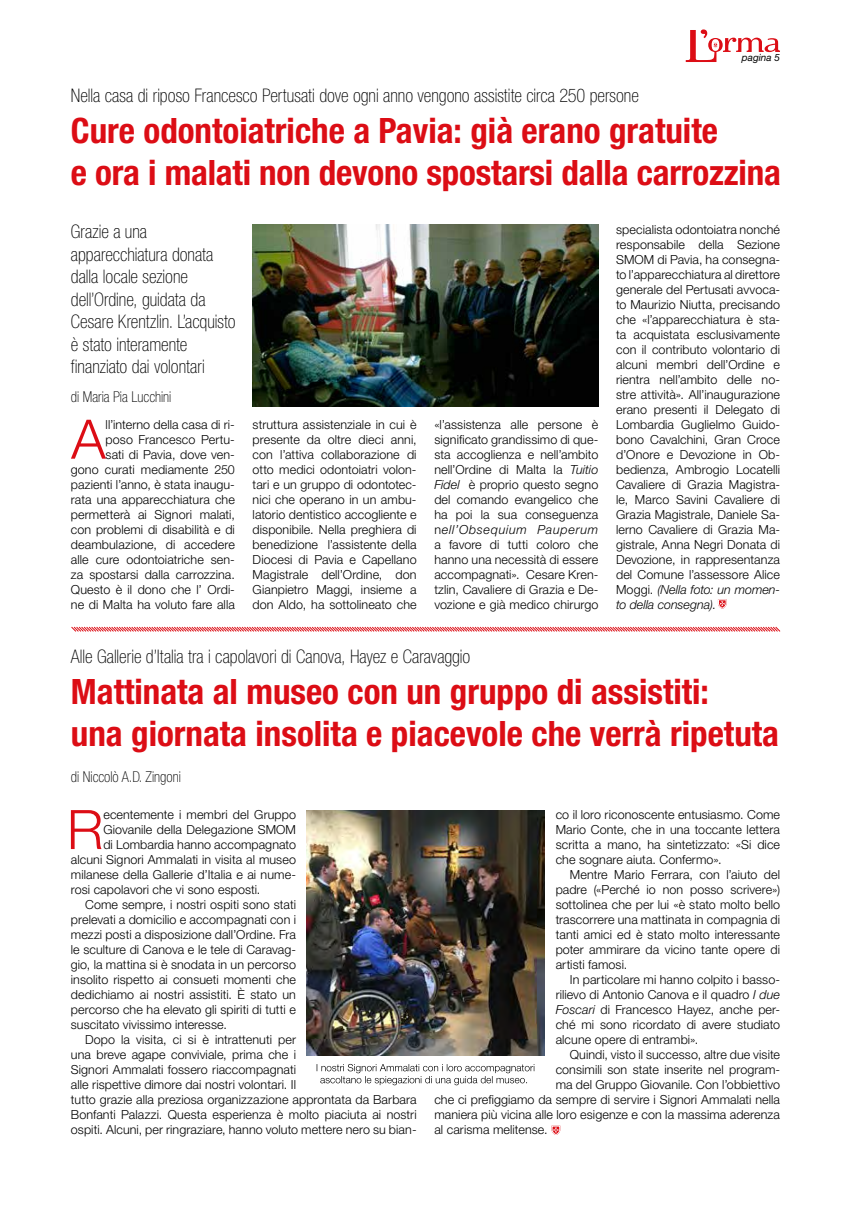
<style>
.page{position:relative;width:851px;height:1205px;background:#fff}
.page>*{position:absolute;margin:0;border:0;box-sizing:border-box;transform-origin:0 0}
.t1{font:300 54.5px "Helvetica Neue LT Std";color:#dc0d15}
.t2{font:700 condensed 35px/41.2px "Helvetica Neue LT Std";color:#dc0d15}
.t3{font:100 condensed 18.75px/22.5px "Helvetica Neue LT Std";color:#000}
.t4{font:100 condensed 15px "Helvetica Neue LT Std";color:#000}
.t5{font:300 12.5px/15px "Helvetica Neue LT Std";letter-spacing:.005em;color:#000;text-align:justify}
.t6{font:italic 10px "Helvetica Neue LT Std";color:#000}
.s1{font-style:italic}
</style>
<div class="page">
<svg style="left:685px;top:29px;width:94px;height:33px"></svg>
<img style="left:252px;top:225px;width:346px;height:181px">
<img style="left:306px;top:810px;width:238px;height:246px">
<svg style="left:316px;top:1064px;width:218px;height:21px"></svg>
<svg style="left:71px;top:626px;width:710px;height:6px"></svg>
<svg style="left:551px;top:1125px;width:9px;height:10px"></svg>
<svg style="left:717px;top:599px;width:9px;height:10px"></svg>
<p class="t6" style="left:741px;top:52px;width:40px">pagina 5</p>
<h3 class="t3" style="left:71px;top:84px;width:569px">Nella casa di riposo Francesco Pertusati dove ogni anno vengono assistite circa 250 persone</h3>
<h2 class="t2" style="left:71px;top:110px;width:711px">Cure odontoiatriche a Pavia: già erano gratuite<br>e ora i malati non devono spostarsi dalla carrozzina</h2>
<h3 class="t3" style="left:71px;top:220px;width:166px">Grazie a una apparecchiatura donata dalla locale sezione dell’Ordine, guidata da<br>Cesare Krentzlin. L’acquisto è stato interamente finanziato dai volontari</h3>
<p class="t4" style="left:71px;top:388px;width:102px">di Maria Pia Lucchini</p>
<p class="t5" style="left:71px;top:416px;width:165px;text-align:right">ll’interno della casa di ri-<br>poso Francesco Pertu-<br>sati di Pavia, dove ven-<br>gono curati mediamente 250 pazienti l’anno, è stata inaugu&shy;rata una apparecchiatura che permetterà ai Signori malati, con problemi di disabilità e di deambulazione, di accedere alle cure odontoiatriche sen&shy;za spostarsi dalla carrozzina.<br>Questo è il dono che l’ Ordi&shy;ne di Malta ha voluto fare alla</p>
<h1 class="t1" style="left:71px;top:406px;width:36px">A</h1>
<p class="t5" style="left:252px;top:416px;width:165px">struttura assistenziale in cui è presente da oltre dieci anni, con l’attiva collaborazione di otto medici odontoiatri volon&shy;tari e un gruppo di odontotec&shy;nici che operano in un ambu&shy;latorio dentistico accogliente e disponibile. Nella preghiera di benedizione l’assistente della Diocesi di Pavia e Capellano Magistrale dell’Ordine, don Gianpietro Maggi, insieme a don Aldo, ha sottolineato che</p>
<p class="t5" style="left:434px;top:416px;width:165px">«l’assistenza alle persone è significato grandissimo di que&shy;sta accoglienza e nell’ambito nell’Ordine di Malta la <span class="s1">Tuitio Fidel</span> è proprio questo segno del comando evangelico che ha poi la sua conseguenza n<span class="s1">ell’Obsequium Pauperum </span>a favore di tutti coloro che hanno una necessità di essere accompagnati». Cesare Kren&shy;tzlin, Cavaliere di Grazia e De&shy;vozione e già medico chirurgo</p>
<p class="t5" style="left:616px;top:221px;width:165px">specialista odontoiatra nonché responsabile della Sezione SMOM di Pavia, ha consegna&shy;to l’apparecchiatura al direttore generale del Pertusati avvoca&shy;to Maurizio Niutta, precisando che «l’apparecchiatura è sta&shy;ta acquistata esclusivamente con il contributo volontario di alcuni membri dell’Ordine e rientra nell’ambito delle no&shy;stre attività». All’inaugurazione erano presenti il Delegato di Lombardia Guglielmo Guido&shy;bono Cavalchini, Gran Croce d’Onore e Devozione in Ob&shy;bedienza, Ambrogio Locatelli Cavaliere di Grazia Magistra&shy;le, Marco Savini Cavaliere di Grazia Magistrale, Daniele Sa&shy;lerno Cavaliere di Grazia Ma&shy;gistrale, Anna Negri Donata di Devozione, in rappresentanza del Comune l’assessore Alice Moggi. <span class="s1">(Nella foto: un momen&shy;to della consegna)</span>.</p>
<h3 class="t3" style="left:71px;top:645px;width:401px">Alle Gallerie d’Italia tra i capolavori di Canova, Hayez e Caravaggio</h3>
<h2 class="t2" style="left:71px;top:671px;width:709px">Mattinata al museo con un gruppo di assistiti:<br>una giornata insolita e piacevole che verrà ripetuta</h2>
<p class="t4" style="left:71px;top:768px;width:111px">di Niccolò A.D. Zingoni</p>
<h1 class="t1" style="left:67px;top:796px;width:38px">R</h1>
<p class="t5" style="left:103px;top:807px;width:194px">ecentemente i membri del Gruppo</p>
<p class="t5" style="left:103px;top:822px;width:194px">Giovanile della Delegazione SMOM</p>
<p class="t5" style="left:103px;top:837px;width:194px">di Lombardia hanno accompagnato</p>
<p class="t5" style="left:71px;top:852px;width:226px">alcuni Signori Ammalati in visita al museo</p>
<p class="t5" style="left:71px;top:867px;width:226px">milanese della Gallerie d’Italia e ai nume-</p>
<p class="t5" style="left:71px;top:882px;width:191px">rosi capolavori che vi sono esposti.</p>
<p class="t5" style="left:85px;top:897px;width:212px">Come sempre, i nostri ospiti sono stati</p>
<p class="t5" style="left:71px;top:912px;width:226px">prelevati a domicilio e accompagnati con i</p>
<p class="t5" style="left:71px;top:927px;width:226px">mezzi posti a disposizione dall’Ordine. Fra</p>
<p class="t5" style="left:71px;top:942px;width:226px">le sculture di Canova e le tele di Caravag-</p>
<p class="t5" style="left:71px;top:957px;width:226px">gio, la mattina si è snodata in un percorso</p>
<p class="t5" style="left:71px;top:972px;width:226px">insolito rispetto ai consueti momenti che</p>
<p class="t5" style="left:71px;top:987px;width:226px">dedichiamo ai nostri assistiti. È stato un</p>
<p class="t5" style="left:71px;top:1002px;width:226px">percorso che ha elevato gli spiriti di tutti e</p>
<p class="t5" style="left:71px;top:1017px;width:157px">suscitato vivissimo interesse.</p>
<p class="t5" style="left:85px;top:1032px;width:212px">Dopo la visita, ci si è intrattenuti per</p>
<p class="t5" style="left:71px;top:1047px;width:226px">una breve agape conviviale, prima che i</p>
<p class="t5" style="left:71px;top:1062px;width:226px">Signori Ammalati fossero riaccompagnati</p>
<p class="t5" style="left:71px;top:1077px;width:226px">alle rispettive dimore dai nostri volontari. Il</p>
<p class="t5" style="left:71px;top:1092px;width:347px">tutto grazie alla preziosa organizzazione approntata da Barbara</p>
<p class="t5" style="left:71px;top:1107px;width:347px">Bonfanti Palazzi. Questa esperienza è molto piaciuta ai nostri</p>
<p class="t5" style="left:71px;top:1122px;width:347px">ospiti. Alcuni, per ringraziare, hanno voluto mettere nero su bian-</p>
<p class="t5" style="left:555px;top:807px;width:226px">co il loro riconoscente entusiasmo. Come Mario Conte, che in una toccante lettera scritta a mano, ha sintetizzato: «Si dice che sognare aiuta. Confermo».</p>
<p class="t5" style="left:555px;top:867px;width:226px;text-indent:14px">Mentre Mario Ferrara, con l’aiuto del padre («Perché io non posso scrivere») sottolinea che per lui «è stato molto bello trascorrere una mattinata in compagnia di tanti amici ed è stato molto interessante poter ammirare da vicino tante opere di artisti famosi.</p>
<p class="t5" style="left:555px;top:972px;width:226px;text-indent:14px">In particolare mi hanno colpito i basso&shy;rilievo di Antonio Canova e il quadro <span class="s1">I due Foscari</span> di Francesco Hayez, anche per&shy;ché mi sono ricordato di avere studiato alcune opere di entrambi».</p>
<p class="t5" style="left:569px;top:1047px;width:212px">Quindi, visto il successo, altre due visite</p>
<p class="t5" style="left:555px;top:1062px;width:226px">consimili son state inserite nel program-</p>
<p class="t5" style="left:555px;top:1077px;width:226px">ma del Gruppo Giovanile. Con l’obbiettivo</p>
<p class="t5" style="left:434px;top:1092px;width:347px">che ci prefiggiamo da sempre di servire i Signori Ammalati nella</p>
<p class="t5" style="left:434px;top:1107px;width:347px">maniera più vicina alle loro esigenze e con la massima aderenza</p>
<p class="t5" style="left:434px;top:1122px;width:115px">al carisma melitense.</p>
</div>
